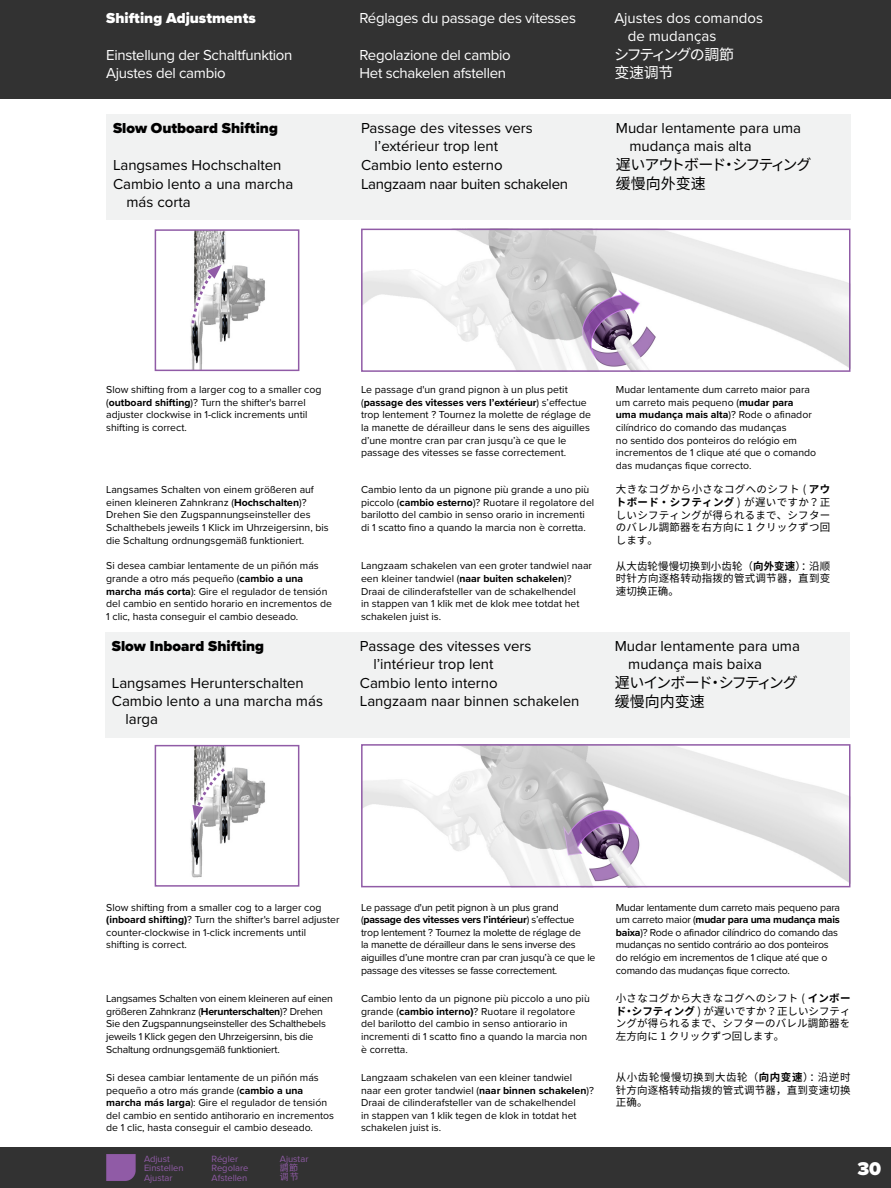
<style>
.page{position:relative;width:891px;height:1188px;background:#fff}
.page>*{position:absolute;margin:0;border:0;box-sizing:border-box;transform-origin:0 0}
.t1{font:900 19.2px "Proxima Nova";color:#fff}
.t2{font:15px/18px "Proxima Nova";color:#000}
.t3{font:15px "Proxima Nova";letter-spacing:-.02em;color:#fff}
.t4{font:900 15px "Proxima Nova";color:#000}
.t5{font:15px/18px "Proxima Nova";color:#fff}
.t6{font:15px "Proxima Nova";letter-spacing:-.02em;color:#000}
.t7{font:900 15px "Proxima Nova";color:#fff}
.t8{font:15px "Noto Sans CJ Kjp";letter-spacing:-.1em;color:#000}
.t9{font:15px "Noto Sans CJ Kjp";letter-spacing:-.125em;color:#000}
.t10{font:15px "Noto Sans CJ Ksc";color:#000}
.t11{font:15px "Noto Sans CJ Kjp";letter-spacing:-.135em;color:#fff}
.t12{font:15px "Noto Sans CJ Ksc";color:#fff}
.User_Manual_Text_-_N{font:10.5px/12.6px "Proxima Nova";color:#000}
.User_Manual_Text_-_N-2{font:10.5px/12.6px "Proxima Nova";letter-spacing:-.02em;color:#000}
.j-bodytext{font:10.5px/12.6px "Noto Sans CJ Kjp";letter-spacing:.015em;color:#000;text-align:justify}
.c-bodytext{font:10.5px/12.6px "Noto Sans CJ Ksc";letter-spacing:.015em;color:#000;text-align:justify}
.t13{font:9.3px "Proxima Nova";color:#905ba6}
.j-masterText{font:9px "Noto Sans CJ Kjp";color:#905ba6}
.c-masterText{font:9px "Noto Sans CJ Ksc";color:#905ba6}
.s1{font-weight:700}
</style>
<div class="page">
<div style="left:0;top:1148px;width:891px;height:40px;background:#323232"></div>
<img style="left:190px;top:232px;width:76px;height:136px">
<div style="left:155px;top:229px;width:144px;height:142px;border:2px solid #905ba6"></div>
<div style="left:188px;top:261px;width:38px;height:67px;background:#fff;opacity:.75"></div>
<svg style="left:190px;top:265px;width:32px;height:61px"></svg>
<img style="left:190px;top:748px;width:76px;height:130px">
<div style="left:155px;top:745px;width:144px;height:142px;border:2px solid #905ba6"></div>
<div style="left:189px;top:764px;width:40px;height:60px;background:#fff;opacity:.75"></div>
<svg style="left:192px;top:766px;width:36px;height:55px"></svg>
<div style="left:106px;top:114px;width:744px;height:106px;background:#f1f2f2"></div>
<div style="left:105px;top:633px;width:744px;height:105px;background:#f1f2f2"></div>
<div style="left:0;top:0;width:891px;height:99px;background:#323232"></div>
<svg style="left:106px;top:1154px;width:30px;height:27px"></svg>
<img style="left:364px;top:232px;width:483px;height:137px">
<div style="left:361px;top:229px;width:489px;height:143px;border:2px solid #905ba6"></div>
<img style="left:364px;top:747px;width:483px;height:137px">
<div style="left:361px;top:744px;width:489px;height:143px;border:2px solid #905ba6"></div>
<h2 class="t7" style="left:106px;top:7px;width:151px">Shifting Adjustments</h2>
<h2 class="t3" style="left:360px;top:7px;width:218px">Réglages du passage des vitesses</h2>
<h2 class="t5" style="left:628px;top:8px;width:137px;text-indent:-13px">Ajustes dos comandos de mudanças</h2>
<h2 class="t3" style="left:106px;top:43px;width:188px">Einstellung der Schaltfunktion</h2>
<h2 class="t3" style="left:360px;top:43px;width:153px">Regolazione del cambio</h2>
<h2 class="t11" style="left:614px;top:46px;width:121px">シフティングの調節</h2>
<h2 class="t3" style="left:106px;top:62px;width:121px">Ajustes del cambio</h2>
<h2 class="t3" style="left:360px;top:62px;width:148px">Het schakelen afstellen</h2>
<h2 class="t12" style="left:614px;top:65px;width:61px">变速调节</h2>
<h2 class="t4" style="left:113px;top:117px;width:166px">Slow Outboard Shifting</h2>
<h2 class="t2" style="left:375px;top:118px;width:160px;text-indent:-13px">Passage des vitesses vers l’extérieur trop lent</h2>
<h2 class="t2" style="left:629px;top:118px;width:173px;text-indent:-13px">Mudar lentamente para uma mudança mais alta</h2>
<h2 class="t2" style="left:113px;top:156px;width:170px">Langsames Hochschalten</h2>
<h2 class="t2" style="left:361px;top:156px;width:143px">Cambio lento esterno</h2>
<h2 class="t8" style="left:616px;top:156px;width:197px">遅いアウトボード・シフティング</h2>
<h2 class="t2" style="left:127px;top:174px;width:168px;text-indent:-13px">Cambio lento a una marcha más corta</h2>
<h2 class="t6" style="left:361px;top:173px;width:209px">Langzaam naar buiten schakelen</h2>
<h2 class="t10" style="left:616px;top:175px;width:91px">缓慢向外变速</h2>
<p class="User_Manual_Text_-_N" style="left:106px;top:383px;width:217px">Slow shifting from a larger cog to a smaller cog (<span class="s1">outboard shifting</span>)? Turn the shifter's barrel adjuster clockwise in 1-click increments until shifting is correct.</p>
<p class="User_Manual_Text_-_N" style="left:361px;top:383px;width:232px">Le passage d'un grand pignon à un plus petit (<span class="s1">passage des vitesses vers l’extérieur</span>) s’effectue trop lentement ? Tournez la molette de réglage de la manette de dérailleur dans le sens des aiguilles d’une montre cran par cran jusqu’à ce que le passage des vitesses se fasse correctement.</p>
<p class="User_Manual_Text_-_N" style="left:616px;top:383px;width:202px">Mudar lentamente dum carreto maior para um carreto mais pequeno (<span class="s1">mudar para uma mudança mais alta</span>)? Rode o afinador cilíndrico do comando das mudanças<br>no sentido dos ponteiros do relógio em incrementos de 1 clique até que o comando das mudanças fique correcto.</p>
<p class="User_Manual_Text_-_N" style="left:106px;top:483px;width:224px">Langsames Schalten von einem größeren auf einen kleineren Zahnkranz (<span class="s1">Hochschalten</span>)?<br>Drehen Sie den Zugspannungseinsteller des Schalthebels jeweils 1 Klick im Uhrzeigersinn, bis die Schaltung ordnungsgemäß funktioniert.</p>
<p class="User_Manual_Text_-_N" style="left:361px;top:483px;width:235px">Cambio lento da un pignone più grande a uno più piccolo (<span class="s1">cambio esterno</span>)? Ruotare il regolatore del barilotto del cambio in senso orario in incrementi di 1 scatto fino a quando la marcia non è corretta.</p>
<p class="j-bodytext" style="left:616px;top:483px;width:216px">大きなコグから小さなコグへのシフト ( <span class="s1">アウトボード・シフティング</span> ) が遅いですか？正しいシフティングが得られるまで、シフターのバレル調節器を右方向に 1 クリックずつ回します。</p>
<p class="User_Manual_Text_-_N" style="left:106px;top:559px;width:227px">Si desea cambiar lentamente de un piñón más grande a otro más pequeño (<span class="s1">cambio a una marcha más corta</span>): Gire el regulador de tensión del cambio en sentido horario en incrementos de 1 clic, hasta conseguir el cambio deseado.</p>
<p class="User_Manual_Text_-_N" style="left:361px;top:559px;width:232px">Langzaam schakelen van een groter tandwiel naar een kleiner tandwiel (<span class="s1">naar buiten schakelen</span>)?<br>Draai de cilinderafsteller van de schakelhendel<br>in stappen van 1 klik met de klok mee totdat het schakelen juist is.</p>
<p class="c-bodytext" style="left:616px;top:560px;width:216px">从大齿轮慢慢切换到小齿轮（<span class="s1">向外变速</span>）：沿顺时针方向逐格转动指拨的管式调节器，直到变速切换正确。</p>
<h2 class="t4" style="left:112px;top:635px;width:154px">Slow Inboard Shifting</h2>
<h2 class="t2" style="left:373px;top:637px;width:160px;text-indent:-13px">Passage des vitesses vers l’intérieur trop lent</h2>
<h2 class="t2" style="left:628px;top:637px;width:173px;text-indent:-13px">Mudar lentamente para uma mudança mais baixa</h2>
<h2 class="t2" style="left:112px;top:673px;width:193px">Langsames Herunterschalten</h2>
<h2 class="t2" style="left:360px;top:673px;width:139px">Cambio lento interno</h2>
<h2 class="t9" style="left:615px;top:674px;width:185px">遅いインボード・シフティング</h2>
<h2 class="t2" style="left:125px;top:692px;width:199px;text-indent:-13px">Cambio lento a una marcha más larga</h2>
<h2 class="t2" style="left:360px;top:692px;width:221px">Langzaam naar binnen schakelen</h2>
<h2 class="t10" style="left:615px;top:693px;width:91px">缓慢向内变速</h2>
<p class="User_Manual_Text_-_N" style="left:106px;top:900px;width:235px">Slow shifting from a smaller cog to a larger cog <span class="s1">(inboard shifting)</span>? Turn the shifter's barrel adjuster counter-clockwise in 1-click increments until shifting is correct.</p>
<p class="User_Manual_Text_-_N-2" style="left:361px;top:900px;width:236px">Le passage d'un petit pignon à un plus grand (<span class="s1">passage des vitesses vers l’intérieur</span>) s’effectue<br>trop lentement ? Tournez la molette de réglage de<br>la manette de dérailleur dans le sens inverse des aiguilles d’une montre cran par cran jusqu’à ce que le passage des vitesses se fasse correctement.</p>
<p class="User_Manual_Text_-_N-2" style="left:616px;top:900px;width:226px">Mudar lentamente dum carreto mais pequeno para um carreto maior (<span class="s1">mudar para uma mudança mais baixa</span>)? Rode o afinador cilíndrico do comando das mudanças no sentido contrário ao dos ponteiros do relógio em incrementos de 1 clique até que o comando das mudanças fique correcto.</p>
<p class="User_Manual_Text_-_N-2" style="left:106px;top:992px;width:228px">Langsames Schalten von einem kleineren auf einen größeren Zahnkranz (<span class="s1">Herunterschalten</span>)? Drehen Sie den Zugspannungseinsteller des Schalthebels jeweils 1 Klick gegen den Uhrzeigersinn, bis die Schaltung ordnungsgemäß funktioniert.</p>
<p class="User_Manual_Text_-_N" style="left:361px;top:992px;width:230px">Cambio lento da un pignone più piccolo a uno più grande (<span class="s1">cambio interno)</span>? Ruotare il regolatore del barilotto del cambio in senso antiorario in incrementi di 1 scatto fino a quando la marcia non è corretta.</p>
<p class="j-bodytext" style="left:616px;top:992px;width:236px">小さなコグから大きなコグへのシフト ( <span class="s1">インボード・シフティング</span> ) が遅いですか？正しいシフティングが得られるまで、シフターのバレル調節器を左方向に 1 クリックずつ回します。</p>
<p class="User_Manual_Text_-_N" style="left:106px;top:1071px;width:229px">Si desea cambiar lentamente de un piñón más pequeño a otro más grande (<span class="s1">cambio a una marcha más larga</span>): Gire el regulador de tensión del cambio en sentido antihorario en incrementos de 1 clic, hasta conseguir el cambio deseado.</p>
<p class="User_Manual_Text_-_N" style="left:361px;top:1071px;width:234px">Langzaam schakelen van een kleiner tandwiel naar een groter tandwiel (<span class="s1">naar binnen schakelen</span>)?<br>Draai de cilinderafsteller van de schakelhendel<br>in stappen van 1 klik tegen de klok in totdat het schakelen juist is.</p>
<p class="c-bodytext" style="left:616px;top:1071px;width:236px">从小齿轮慢慢切换到大齿轮（<span class="s1">向内变速</span>）：沿逆时针方向逐格转动指拨的管式调节器，直到变速切换正确。</p>
<p class="t13" style="left:144px;top:1152px;width:27px">Adjust</p>
<p class="t13" style="left:144px;top:1161px;width:41px">Einstellen</p>
<p class="t13" style="left:144px;top:1171px;width:30px">Ajustar</p>
<p class="t13" style="left:212px;top:1152px;width:28px">Régler</p>
<p class="t13" style="left:212px;top:1161px;width:38px">Regolare</p>
<p class="t13" style="left:212px;top:1171px;width:37px">Afstellen</p>
<p class="t13" style="left:280px;top:1152px;width:30px">Ajustar</p>
<p class="j-masterText" style="left:280px;top:1163px;width:20px">調節</p>
<p class="c-masterText" style="left:280px;top:1172px;width:20px">调节</p>
<h1 class="t1" style="left:857px;top:1154px;width:25px">30</h1>
</div>
